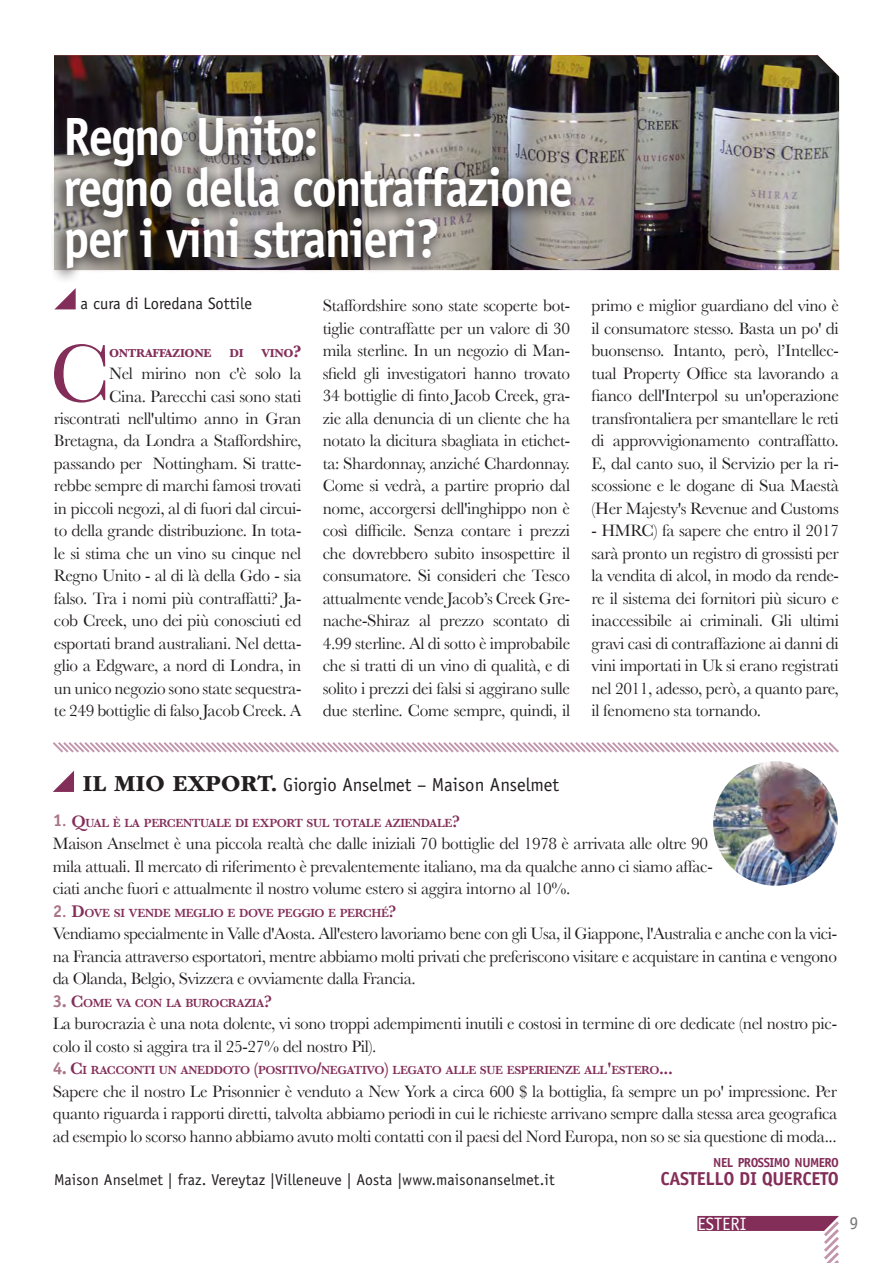
<style>
.page{position:relative;width:893px;height:1263px;background:#fff}
.page>*{position:absolute;margin:0;border:0;box-sizing:border-box;transform-origin:0 0}
.Testo_articoli{font:85.2px "Baskerville";color:#832e59}
.t1{font:700 54px "Officina Sans Std";letter-spacing:-.03em;color:#fff;scale:.9 1}
.testo_Photo{font:18.75px "Officina Sans Std";color:#231f20}
.testo_Photo-2{font:700 18.75px "Officina Sans Std";letter-spacing:-.02em;color:#832e59}
.t2{font:18px "Officina Sans Std";color:#fff}
.t3{font:18px "Officina Sans Std";color:#76787b}
.Testo_articoli-2{font:17.25px/22.5px "Baskerville";letter-spacing:-.02em;color:#231f20;text-align:justify}
.testo_domanda_rispos{font:17.25px/22.5px "Baskerville";letter-spacing:-.02em;color:#231f20}
.t4{font:16.5px "Officina Sans Std";color:#231f20}
.testo_Photo-3{font:15.75px "Officina Sans Std";letter-spacing:.01em;color:#231f20}
.testo_Photo-4{font:700 13.2px "Officina Sans Std";letter-spacing:-.045em;color:#832e59}
.testo_domanda_rispos-2{font:600 12.15px "Baskerville";letter-spacing:-.03em;color:#832e59}
.Testo_articoli-3{font:700 12.15px "Baskerville";letter-spacing:-.03em;color:#832e59}
.s1{font-size:17.25px}
.s2{font-family:"ITC Garamond Std";font-weight:700;font-size:24px}
.s3{font-family:"Officina Sans Std";font-weight:700;font-size:17.25px;color:#aa7687}
.s4{font-family:"Officina Sans Std";font-weight:400;font-size:17.25px;color:#aa7687}
</style>
<div class="page">
<svg style="left:697px;top:1216px;width:142px;height:47px"></svg>
<img style="left:54px;top:55px;width:785px;height:215px">
<svg style="left:53px;top:742px;width:786px;height:11px"></svg>
<svg style="left:55px;top:288px;width:21px;height:21px"></svg>
<svg style="left:53px;top:771px;width:21px;height:21px"></svg>
<img style="left:713px;top:761px;width:125px;height:125px;border-radius:62px">
<div style="left:49px;top:105px;width:532px;height:179px;background:#231f20;opacity:.65"></div>
<p class="t1" style="left:63px;top:103px;width:285px">Regno Unito:</p>
<p class="t1" style="left:63px;top:154px;width:568px">regno della contraffazione</p>
<p class="t1" style="left:63px;top:205px;width:420px">per i vini stranieri?</p>
<p class="t4" style="left:81px;top:294px;width:173px">a cura di Loredana Sottile</p>
<p class="Testo_articoli" style="left:50px;top:324px;width:63px">C</p>
<p class="Testo_articoli-3" style="left:109px;top:345px;width:104px">ONTRAFFAZIONE</p>
<p class="Testo_articoli-3" style="left:229px;top:345px;width:16px">DI</p>
<p class="Testo_articoli-3" style="left:262px;top:345px;width:41px">VINO<span class="s1">?</span></p>
<p class="Testo_articoli-2" style="left:54px;top:362px;width:249px;text-align:right">Nel mirino non c'è solo la<br>Cina. Parecchi casi sono stati riscontrati nell'ultimo anno in Gran Bretagna, da Londra a Staffordshire, passando per Nottingham. Si tratte&shy;rebbe sempre di marchi famosi trovati in piccoli negozi, al di fuori dal circui&shy;to della grande distribuzione. In tota&shy;le si stima che un vino su cinque nel Regno Unito - al di là della Gdo - sia falso. Tra i nomi più contraffatti? Ja&shy;cob Creek, uno dei più conosciuti ed esportati brand australiani. Nel detta&shy;glio a Edgware, a nord di Londra, in un unico negozio sono state sequestra&shy;te 249 bottiglie di falso Jacob Creek. A</p>
<p class="Testo_articoli-2" style="left:323px;top:294px;width:249px">Staffordshire sono state scoperte bot&shy;tiglie contraffatte per un valore di 30 mila sterline. In un negozio di Man&shy;sfield gli investigatori hanno trovato 34 bottiglie di finto Jacob Creek, gra&shy;zie alla denuncia di un cliente che ha notato la dicitura sbagliata in etichet&shy;ta: Shardonnay, anziché Chardonnay.<br>Come si vedrà, a partire proprio dal nome, accorgersi dell'inghippo non è così difficile. Senza contare i prezzi che dovrebbero subito insospettire il consumatore. Si consideri che Tesco attualmente vende Jacob’s Creek Gre&shy;nache-Shiraz al prezzo scontato di 4.99 sterline. Al di sotto è improbabile che si tratti di un vino di qualità, e di solito i prezzi dei falsi si aggirano sulle due sterline. Come sempre, quindi, il</p>
<p class="Testo_articoli-2" style="left:591px;top:294px;width:249px">primo e miglior guardiano del vino è il consumatore stesso. Basta un po' di buonsenso. Intanto, però, l’Intellec&shy;tual Property Office sta lavorando a fianco dell'Interpol su un'operazione transfrontaliera per smantellare le reti di approvvigionamento contraffatto.<br>E, dal canto suo, il Servizio per la ri&shy;scossione e le dogane di Sua Maestà (Her Majesty's Revenue and Customs</p>
<p class="Testo_articoli-2" style="left:591px;top:519px;width:249px">- HMRC) fa sapere che entro il 2017 sarà pronto un registro di grossisti per la vendita di alcol, in modo da rende&shy;re il sistema dei fornitori più sicuro e inaccessibile ai criminali. Gli ultimi gravi casi di contraffazione ai danni di vini importati in Uk si erano registrati nel 2011, adesso, però, a quanto pare, il fenomeno sta tornando.</p>
<p class="testo_Photo" style="left:83px;top:774px;width:478px"><span class="s2">IL MIO EXPORT.</span> Giorgio Anselmet – Maison Anselmet</p>
<p class="testo_domanda_rispos-2" style="left:53px;top:815px;width:409px"><span class="s3">1</span><span class="s4">.</span> <span class="s1">Q</span>UAL È LA PERCENTUALE DI EXPORT SUL TOTALE AZIENDALE<span class="s1">?</span></p>
<p class="testo_domanda_rispos" style="left:53px;top:832px;width:662px">Maison Anselmet è una piccola realtà che dalle iniziali 70 bottiglie del 1978 è arrivata alle oltre 90 mila attuali. Il mercato di riferimento è prevalentemente italiano, ma da qualche anno ci siamo affac&shy;ciati anche fuori e attualmente il nostro volume estero si aggira intorno al 10%.</p>
<p class="testo_domanda_rispos-2" style="left:53px;top:905px;width:345px"><span class="s3">2</span><span class="s4">.</span> <span class="s1">D</span>OVE SI VENDE MEGLIO E DOVE PEGGIO E PERCHÉ<span class="s1">?</span></p>
<p class="testo_domanda_rispos" style="left:53px;top:922px;width:786px;text-align:justify">Vendiamo specialmente in Valle d'Aosta. All'estero lavoriamo bene con gli Usa, il Giappone, l'Australia e anche con la vici&shy;na Francia attraverso esportatori, mentre abbiamo molti privati che preferiscono visitare e acquistare in cantina e vengono da Olanda, Belgio, Svizzera e ovviamente dalla Francia.</p>
<p class="testo_domanda_rispos-2" style="left:53px;top:995px;width:221px"><span class="s3">3.</span> <span class="s1">C</span> OME VA CON LA BUROCRAZIA<span class="s1">?</span></p>
<p class="testo_domanda_rispos" style="left:53px;top:1012px;width:786px">La burocrazia è una nota dolente, vi sono troppi adempimenti inutili e costosi in termine di ore dedicate (nel nostro pic&shy;colo il costo si aggira tra il 25-27% del nostro Pil).</p>
<p class="testo_domanda_rispos-2" style="left:53px;top:1063px;width:622px"><span class="s3">4.</span> <span class="s1">C</span> I RACCONTI UN ANEDDOTO <span class="s1">(</span>POSITIVO<span class="s1">/</span>NEGATIVO<span class="s1">)</span> LEGATO ALLE SUE ESPERIENZE ALL<span class="s1">'</span>ESTERO<span class="s1">...</span></p>
<p class="testo_domanda_rispos" style="left:53px;top:1079px;width:786px;text-align:justify">Sapere che il nostro Le Prisonnier è venduto a New York a circa 600 $ la bottiglia, fa sempre un po' impressione. Per quanto riguarda i rapporti diretti, talvolta abbiamo periodi in cui le richieste arrivano sempre dalla stessa area geografica ad esempio lo scorso hanno abbiamo avuto molti contatti con il paesi del Nord Europa, non so se sia questione di moda...</p>
<p class="testo_Photo-3" style="left:54px;top:1171px;width:502px">Maison Anselmet | fraz. Vereytaz |Villeneuve | Aosta |www.maisonanselmet.it</p>
<p class="testo_Photo-4" style="left:713px;top:1155px;width:127px">NEL PROSSIMO NUMERO</p>
<p class="testo_Photo-2" style="left:660px;top:1167px;width:180px">CASTELLO DI QUERCETO</p>
<p class="t2" style="left:697px;top:1213px;width:50px">ESTERI</p>
<p class="t3" style="left:850px;top:1212px;width:10px">9</p>
</div>
